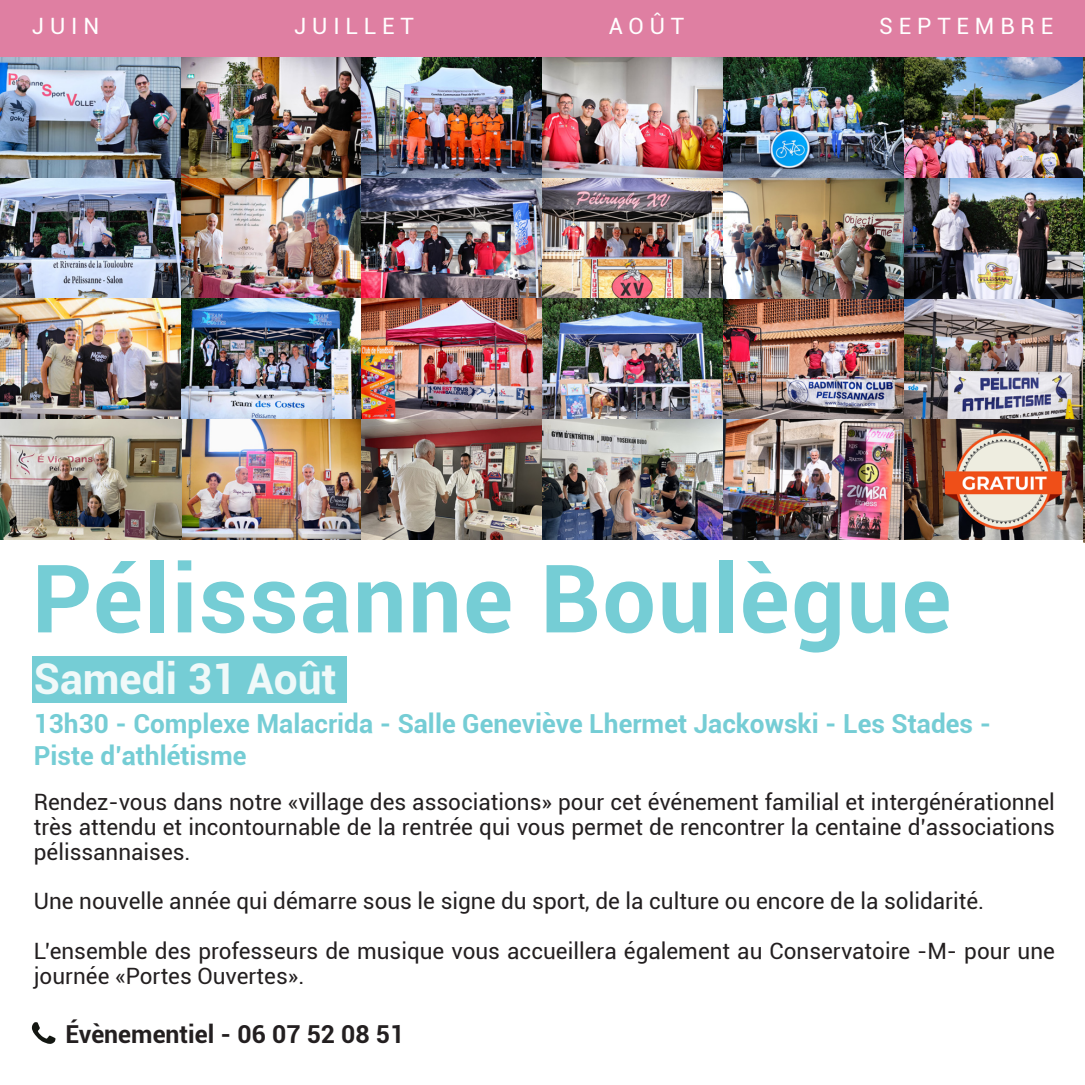
<style>
.page{position:relative;width:1085px;height:1085px;background:#fff}
.page>*{position:absolute;margin:0;border:0;box-sizing:border-box;transform-origin:0 0}
.t1{font:700 94.5px "Roboto";letter-spacing:.02em;color:#75cdd5}
.t2{font:700 42.52px "Roboto";color:#f0f9f9}
.t3{font:700 26.32px/31.5px "Roboto";color:#75cdd5}
.t4{font:700 24.75px "Roboto";color:#231f20}
.t5{font:22.5px/24.8px "Roboto";color:#231f20;text-align:justify}
.t6{font:22.5px "Roboto";letter-spacing:.26em;color:#fff}
</style>
<div class="page">
<div style="left:0;top:0;width:1084px;height:58px;background:#df7fa2"></div>
<img style="left:0;top:58px;width:1083px;height:482px">
<div style="left:32px;top:655px;width:314px;height:47px;background:#75cdd5"></div>
<img style="left:944px;top:433px;width:117px;height:100px">
<hr style="left:1084px;top:887px;width:1px;height:197px;background:#9f7e6e">
<svg style="left:32px;top:1022px;width:23px;height:22px"></svg>
<img style="left:1083px;top:58px;width:1px;height:484px">
<p class="t6" style="left:32px;top:11px;width:69px">JUIN</p>
<p class="t6" style="left:294px;top:11px;width:121px">JUILLET</p>
<p class="t6" style="left:608px;top:11px;width:77px">AOÛT</p>
<p class="t6" style="left:879px;top:11px;width:175px">SEPTEMBRE</p>
<h1 class="t1" style="left:32px;top:532px;width:920px">Pélissanne Boulègue</h1>
<h2 class="t2" style="left:34px;top:648px;width:304px">Samedi 31 Août</h2>
<p class="t3" style="left:34px;top:707px;width:958px">13h30 - Complexe Malacrida - Salle Geneviève Lhermet Jackowski - Les Stades -<br>Piste d’athlétisme</p>
<p class="t5" style="left:34px;top:788px;width:1022px">Rendez-vous dans notre «village des associations» pour cet événement familial et intergénérationnel très attendu et incontournable de la rentrée qui vous permet de rencontrer la centaine d’associations pélissannaises.</p>
<p class="t5" style="left:34px;top:887px;width:951px">Une nouvelle année qui démarre sous le signe du sport, de la culture ou encore de la solidarité.</p>
<p class="t5" style="left:34px;top:937px;width:1022px">L’ensemble des professeurs de musique vous accueillera également au Conservatoire -M- pour une journée «Portes Ouvertes».</p>
<p class="t4" style="left:65px;top:1016px;width:340px">Évènementiel - 06 07 52 08 51</p>
</div>
